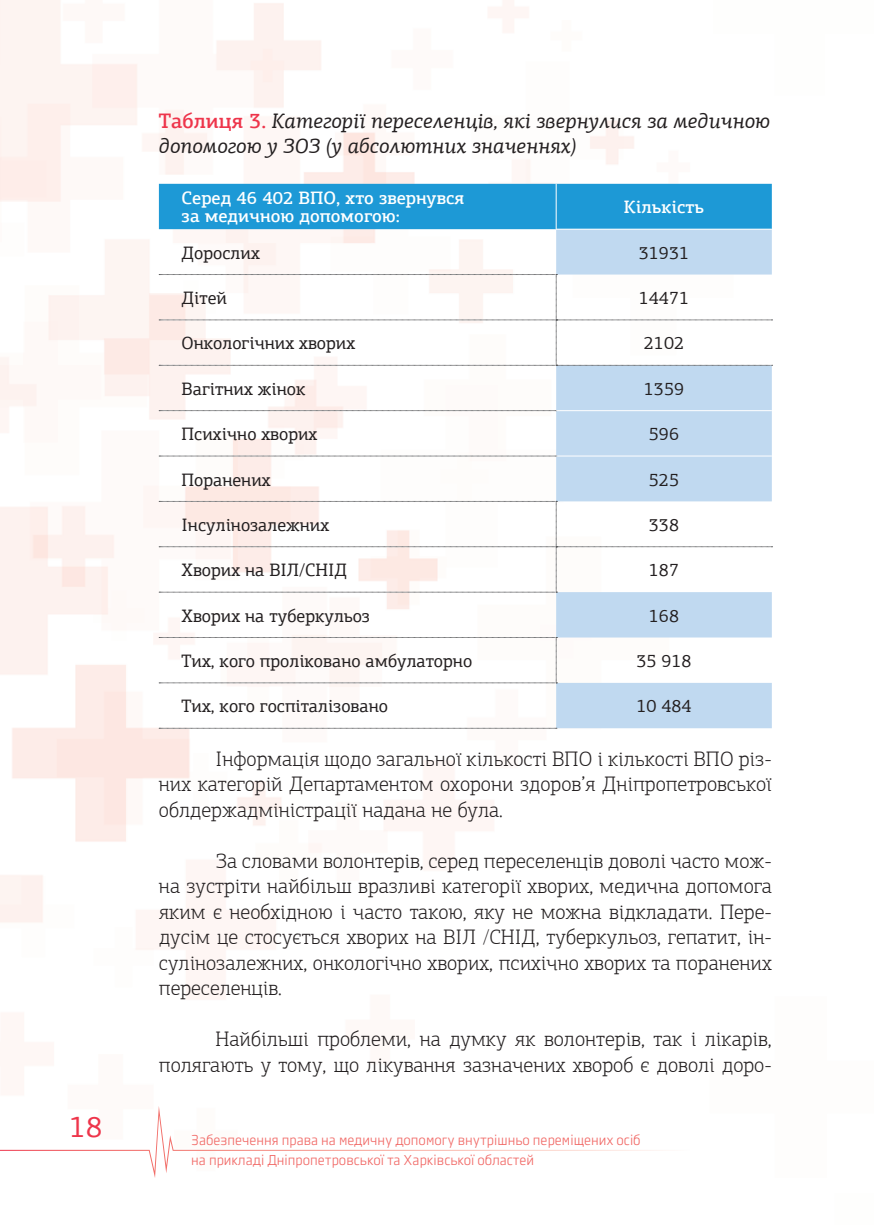
<style>
.page{position:relative;width:874px;height:1225px;background:#fff}
.page>*{position:absolute;margin:0;border:0;box-sizing:border-box;transform-origin:0 0}
.t1{font:30px "PF Agora Slab Pro";color:#ee354b}
.t2{font:300 21px/25.6px "PF Agora Slab Pro";color:#231f20;text-align:justify}
.t3{font:italic 21px/25.6px "PF Agora Slab Pro";color:#231f20}
.t4{font:18px "PF Agora Slab Pro";color:#231f20}
.t5{font:500 18px/18px "PF Agora Slab Pro";color:#fff}
.t6{font:14px/20px "Swedbank Sans";color:#f16865}
.s1{font-weight:500;font-style:normal;color:#ee354b}
</style>
<div class="page">
<img style="left:0;top:0;width:773px;height:999px">
<svg style="left:0;top:1106px;width:660px;height:72px"></svg>
<div style="left:159px;top:184px;width:612px;height:45px;background:#1d99d6"></div>
<svg style="left:556px;top:230px;width:215px;height:498px;background:#c9def1"></svg>
<svg style="left:159px;top:410px;width:397px;height:1px"></svg>
<svg style="left:159px;top:456px;width:397px;height:1px"></svg>
<svg style="left:159px;top:501px;width:613px;height:92px"></svg>
<svg style="left:159px;top:637px;width:398px;height:46px"></svg>
<svg style="left:159px;top:728px;width:397px;height:1px"></svg>
<hr style="left:555px;top:184px;width:1px;height:45px;background:#fff">
<hr style="left:556px;top:410px;width:215px;height:1px;background:#fff">
<hr style="left:556px;top:456px;width:215px;height:1px;background:#fff">
<hr style="left:555px;top:229px;width:216px;height:1px;background:#fff">
<svg style="left:159px;top:274px;width:613px;height:92px"></svg>
<h1 class="t1" style="left:69px;top:1114px;width:35px">18</h1>
<p class="t3" style="left:159px;top:110px;width:612px"><span class="s1">Таблиця 3.</span> Категорії переселенців, які звернулися за медичною допомогою у ЗОЗ (у абсолютних значеннях)</p>
<p class="t5" style="left:181px;top:191px;width:284px">Серед 46 402 ВПО, хто звернувся за медичною допомогою:</p>
<p class="t5" style="left:623px;top:200px;width:82px">Кількість</p>
<p class="t4" style="left:181px;top:245px;width:80px">Дорослих</p>
<p class="t4" style="left:638px;top:245px;width:52px">31931</p>
<p class="t4" style="left:181px;top:290px;width:47px">Дітей</p>
<p class="t4" style="left:638px;top:290px;width:52px">14471</p>
<p class="t4" style="left:181px;top:336px;width:175px">Онкологічних хворих</p>
<p class="t4" style="left:643px;top:336px;width:42px">2102</p>
<p class="t4" style="left:181px;top:381px;width:125px">Вагітних жінок</p>
<p class="t4" style="left:643px;top:381px;width:42px">1359</p>
<p class="t4" style="left:181px;top:426px;width:137px">Психічно хворих</p>
<p class="t4" style="left:648px;top:426px;width:32px">596</p>
<p class="t4" style="left:181px;top:472px;width:91px">Поранених</p>
<p class="t4" style="left:648px;top:472px;width:32px">525</p>
<p class="t4" style="left:181px;top:517px;width:149px">Інсулінозалежних</p>
<p class="t4" style="left:648px;top:517px;width:32px">338</p>
<p class="t4" style="left:181px;top:563px;width:167px">Хворих на ВІЛ/СНІД</p>
<p class="t4" style="left:648px;top:563px;width:32px">187</p>
<p class="t4" style="left:181px;top:608px;width:190px">Хворих на туберкульоз</p>
<p class="t4" style="left:648px;top:608px;width:32px">168</p>
<p class="t4" style="left:181px;top:653px;width:292px">Тих, кого проліковано амбулаторно</p>
<p class="t4" style="left:636px;top:653px;width:57px">35 918</p>
<p class="t4" style="left:181px;top:699px;width:208px">Тих, кого госпіталізовано</p>
<p class="t4" style="left:636px;top:699px;width:57px">10 484</p>
<p class="t2" style="left:159px;top:747px;width:614px;text-indent:57px">Інформація щодо загальної кількості ВПО і кількості ВПО різ&shy;них категорій Департаментом охорони здоров’я Дніпропетровської облдержадміністрації надана не була.</p>
<p class="t2" style="left:159px;top:849px;width:614px;text-indent:57px">За словами волонтерів, серед переселенців доволі часто мож&shy;на зустріти найбільш вразливі категорії хворих, медична допомога яким є необхідною і часто такою, яку не можна відкладати. Пере&shy;дусім це стосується хворих на ВІЛ /СНІД, туберкульоз, гепатит, ін&shy;сулінозалежних, онкологічно хворих, психічно хворих та поранених переселенців.</p>
<p class="t2" style="left:159px;top:1028px;width:614px;text-align:right">Найбільші проблеми, на думку як волонтерів, так і лікарів, полягають у тому, що лікування зазначених хвороб є доволі доро-</p>
<p class="t6" style="left:191px;top:1131px;width:450px">Забезпечення права на медичну допомогу внутрішньо переміщених осіб на прикладі Дніпропетровської та Харківської областей</p>
</div>
